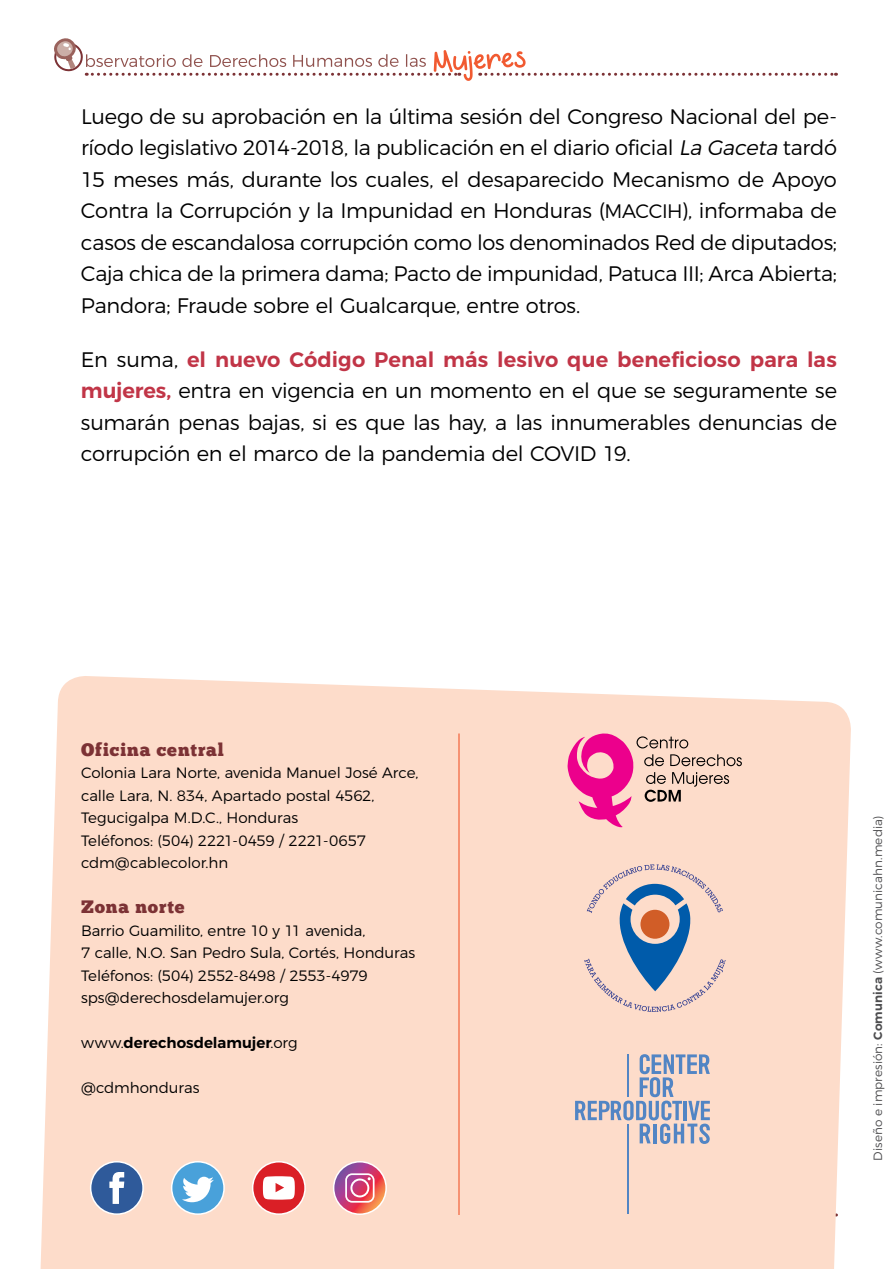
<style>
.page{position:relative;width:891px;height:1269px;background:#fff}
.page>*{position:absolute;margin:0;border:0;box-sizing:border-box;transform-origin:0 0}
.t1{font:300 21px/31.5px "Montserrat";letter-spacing:-.015em;color:#000;text-align:justify}
.t2{font:18px "Chunk Five";letter-spacing:.045em;color:#7c3235}
.t3{font:300 15px/22.5px "Montserrat";letter-spacing:-.005em;color:#000}
.t4{font:600 15px "Montserrat";color:#000}
.t5{font:300 12px "Montserrat";letter-spacing:.005em;color:#4d4d4f}
.s1{font-style:italic}
.s2{font-size:19.5px}
.s3{font-weight:600;color:#c13547}
.s4{font-weight:300}
.s5{font-weight:600}
</style>
<div class="page">
<svg style="left:54px;top:38px;width:783px;height:43px"></svg>
<div style="left:40px;top:676px;width:811px;height:593px;background:#fddcca"></div>
<hr style="left:458px;top:733px;width:2px;height:482px;background:#f15a31">
<svg style="left:584px;top:864px;width:142px;height:148px;background:#cdc1c2"></svg>
<div style="left:640px;top:910px;width:29px;height:29px;background:#d15d27;border-radius:50%"></div>
<svg style="left:575px;top:1054px;width:135px;height:90px;background:#cdc3c8"></svg>
<hr style="left:628px;top:1055px;width:1px;height:42px;background:#5285c4">
<hr style="left:628px;top:1124px;width:1px;height:90px;background:#5285c4">
<svg style="left:567px;top:733px;width:175px;height:94px;background:#eba2b2"></svg>
<svg style="left:86px;top:1161px;width:751px;height:55px;background:#e9c9c2"></svg>
<p class="t1" style="left:81px;top:99px;width:758px">Luego de su aprobación en la última sesión del Congreso Nacional del pe&shy;ríodo legislativo 2014-2018, la publicación en el diario oficial <span class="s1">La Gaceta</span> tardó 15 meses más, durante los cuales, el desaparecido Mecanismo de Apoyo Contra la Corrupción y la Impunidad en Honduras (<span class="s2">MACCIH</span>), informaba de casos de escandalosa corrupción como los denominados Red de diputados; Caja chica de la primera dama; Pacto de impunidad, Patuca III; Arca Abierta; Pandora; Fraude sobre el Gualcarque, entre otros.</p>
<p class="t1" style="left:81px;top:342px;width:758px">En suma, <span class="s3">el nuevo Código Penal más lesivo que beneficioso para las mujeres,</span> entra en vigencia en un momento en el que se seguramente se sumarán penas bajas, si es que las hay, a las innumerables denuncias de corrupción en el marco de la pandemia del COVID 19.</p>
<p class="t2" style="left:81px;top:739px;width:144px">Oficina central</p>
<p class="t3" style="left:81px;top:761px;width:339px">Colonia Lara Norte, avenida Manuel José Arce, calle Lara, N. 834, Apartado postal 4562, Tegucigalpa M.D.C., Honduras<br>Teléfonos: (504) 2221-0459 / 2221-0657 cdm@cablecolor.hn</p>
<p class="t2" style="left:81px;top:896px;width:105px">Zona norte</p>
<p class="t3" style="left:81px;top:918px;width:336px">Barrio Guamilito, entre 10 y 11 avenida,<br>7 calle, N.O. San Pedro Sula, Cortés, Honduras Teléfonos: (504) 2552-8498 / 2553-4979 sps@derechosdelamujer.org</p>
<p class="t4" style="left:81px;top:1031px;width:218px"><span class="s4">www.</span>derechosdelamujer<span class="s4">.org</span></p>
<p class="t3" style="left:81px;top:1076px;width:120px">@cdmhonduras</p>
<p class="t5" style="left:868px;top:1161px;width:347px;rotate:-90deg">Diseño e impresión: <span class="s5">Comunica</span> (www.comunicahn.media)</p>
</div>
